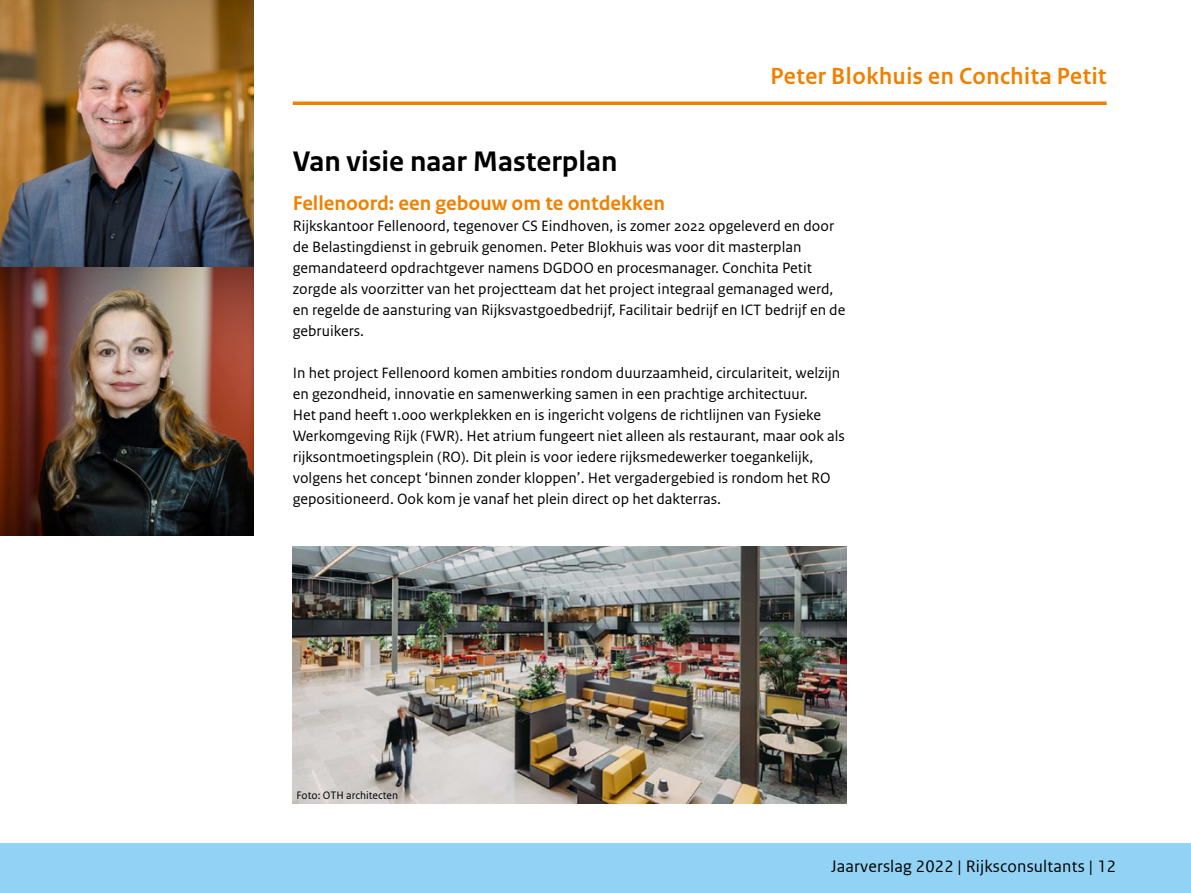
<style>
.page{position:relative;width:1191px;height:893px;background:#fff}
.page>*{position:absolute;margin:0;border:0;box-sizing:border-box;transform-origin:0 0}
.Naam_verhaal_blauw{font:700 29.75px "Rijksoverheid Sans Text";color:#000}
.Hoofdstukken{font:700 24.5px "Rijksoverheid Sans Heading";letter-spacing:.025em;color:#f08100}
._06_RO_Subalineakop{font:700 21px "Rijksoverheid Sans Text";color:#f08100}
.t1{font:17.5px "Rijksoverheid Sans Web Text";letter-spacing:.01em;color:#000}
._10_RO_Broodtekst{font:15.75px/21px "Rijksoverheid Sans Text";color:#000}
.t2{font:11.38px "Rijksoverheid Sans Text";color:#000}
</style>
<div class="page">
<img style="left:0;top:0;width:253px;height:536px">
<svg style="left:293px;top:101px;width:813px;height:4px;background:#f19020"></svg>
<img style="left:293px;top:546px;width:553px;height:258px">
<div style="left:0;top:843px;width:1191px;height:50px;background:#92d2f4"></div>
<p class="Hoofdstukken" style="left:770px;top:62px;width:337px">Peter Blokhuis en Conchita Petit</p>
<p class="Naam_verhaal_blauw" style="left:293px;top:145px;width:326px">Van visie naar Masterplan</p>
<p class="_06_RO_Subalineakop" style="left:293px;top:191px;width:373px">Fellenoord: een gebouw om te ontdekken</p>
<p class="_10_RO_Broodtekst" style="left:293px;top:216px;width:554px">Rijkskantoor Fellenoord, tegenover CS Eindhoven, is zomer 2022 opgeleverd en door de Belastingdienst in gebruik genomen. Peter Blokhuis was voor dit masterplan gemandateerd opdrachtgever namens DGDOO en procesmanager. Conchita Petit zorgde als voorzitter van het projectteam dat het project integraal gemanaged werd, en regelde de aansturing van Rijksvastgoedbedrijf, Facilitair bedrijf en ICT bedrijf en de gebruikers.</p>
<p class="_10_RO_Broodtekst" style="left:293px;top:363px;width:554px">In het project Fellenoord komen ambities rondom duurzaamheid, circulariteit, welzijn en gezondheid, innovatie en samenwerking samen in een prachtige architectuur.<br>Het pand heeft 1.000 werkplekken en is ingericht volgens de richtlijnen van Fysieke Werkomgeving Rijk (FWR). Het atrium fungeert niet alleen als restaurant, maar ook als rijksontmoetingsplein (RO). Dit plein is voor iedere rijksmedewerker toegankelijk, volgens het concept ‘binnen zonder kloppen’. Het vergadergebied is rondom het RO gepositioneerd. Ook kom je vanaf het plein direct op het dakterras.</p>
<p class="t2" style="left:296px;top:788px;width:103px">Foto: OTH architecten</p>
<p class="t1" style="left:831px;top:857px;width:287px">Jaarverslag 2022 | Rijksconsultants | 12</p>
</div>
